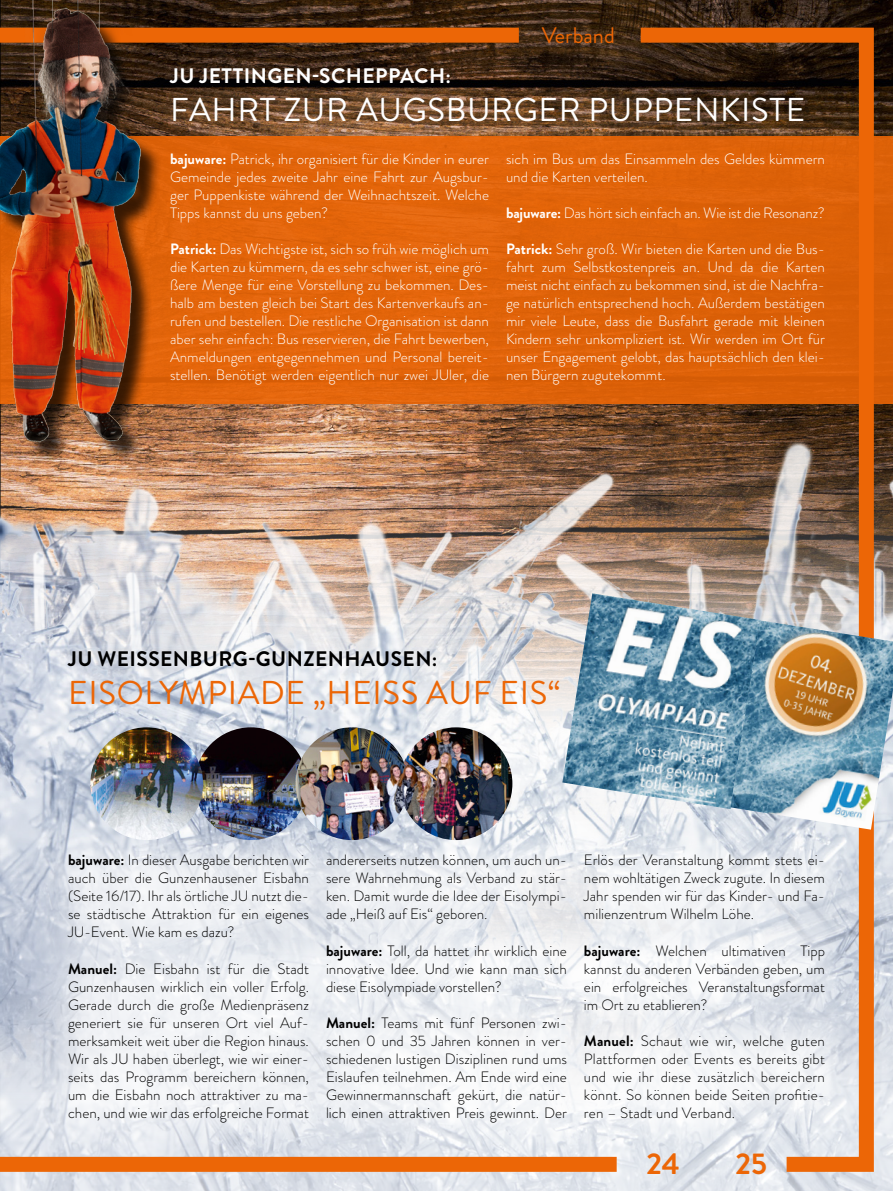
<style>
.page{position:relative;width:893px;height:1191px;background:#fff}
.page>*{position:absolute;margin:0;border:0;box-sizing:border-box;transform-origin:0 0}
.t1{font:33px "Brandon Grotesque";letter-spacing:.02em;color:#fff}
.t2{font:33px "Brandon Grotesque";letter-spacing:.02em;color:#ec6606}
.t3{font:700 30px "Brandon Grotesque";color:#ec6606}
.t4{font:22.5px "Brandon Grotesque";color:#ec6606}
.t5{font:700 21px "Brandon Grotesque";letter-spacing:.02em;color:#000}
.t6{font:700 21px "Brandon Grotesque";letter-spacing:.02em;color:#fff}
.t7{font:300 15px/18px "Brandon Grotesque";color:#000;text-align:justify}
.t8{font:300 15px/18px "Brandon Grotesque";color:#fff;text-align:justify}
.s1{font-weight:700}
</style>
<div class="page">
<img style="left:230px;top:0;width:663px;height:429px">
<svg style="left:0;top:829px;width:893px;height:362px;background:#dce1e9"></svg>
<div style="left:0;top:136px;width:893px;height:268px;background:#de6209"></div>
<img style="left:0;top:391px;width:626px;height:788px">
<svg style="left:626px;top:20px;width:255px;height:1159px"></svg>
<div style="left:0;top:28px;width:519px;height:15px;background:#ec6606"></div>
<div style="left:0;top:0;width:162px;height:463px;background:#000;opacity:.75"></div>
<img style="left:0;top:0;width:230px;height:447px">
<div style="left:163px;top:145px;width:669px;height:246px;background:#e16309"></div>
<img style="left:562px;top:593px;width:198px;height:216px">
<img style="left:730px;top:620px;width:163px;height:209px">
<h3 class="t6" style="left:170px;top:61px;width:282px">JU Jettingen-Scheppach:</h3>
<h3 class="t4" style="left:542px;top:20px;width:75px">VERBAND</h3>
<h1 class="t1" style="left:170px;top:86px;width:254px">FAHRT ZUR AUGSB</h1>
<h1 class="t1" style="left:467px;top:86px;width:340px">URGER PUPPENKISTE</h1>
<p class="t8" style="left:170px;top:149px;width:320px"><span class="s1">bajuware:</span> Patrick, ihr organisiert für die Kinder in eurer Gemeinde jedes zweite Jahr eine Fahrt zur Augsbur&shy;ger Puppenkiste während der Weihnachtszeit. Welche Tipps kannst du uns geben?</p>
<p class="t8" style="left:170px;top:239px;width:320px"><span class="s1">Patrick:</span> Das Wichtigste ist, sich so früh wie möglich um die Karten zu kümmern, da es sehr schwer ist, eine grö&shy;ßere Menge für eine Vorstellung zu bekommen. Des&shy;halb am besten gleich bei Start des Kartenverkaufs an&shy;rufen und bestellen. Die restliche Organisation ist dann aber sehr einfach: Bus reservieren, die Fahrt bewerben, Anmeldungen entgegennehmen und Personal bereit&shy;stellen. Benötigt werden eigentlich nur zwei JUler, die</p>
<p class="t8" style="left:506px;top:149px;width:320px">sich im Bus um das Einsammeln des Geldes kümmern und die Karten verteilen.</p>
<p class="t8" style="left:506px;top:203px;width:320px"><span class="s1">bajuware:</span> Das hört sich einfach an. Wie ist die Resonanz?</p>
<p class="t8" style="left:506px;top:239px;width:320px"><span class="s1">Patrick:</span> Sehr groß. Wir bieten die Karten und die Bus&shy;fahrt zum Selbstkostenpreis an. Und da die Karten meist nicht einfach zu bekommen sind, ist die Nachfra&shy;ge natürlich entsprechend hoch. Außerdem bestätigen mir viele Leute, dass die Busfahrt gerade mit kleinen Kindern sehr unkompliziert ist. Wir werden im Ort für unser Engagement gelobt, das hauptsächlich den klei&shy;nen Bürgern zugutekommt.</p>
<h3 class="t5" style="left:68px;top:643px;width:371px">JU WeiSSenburg-Gu nzenhausen:</h3>
<h1 class="t2" style="left:68px;top:669px;width:494px">EISOLYMPIADE „H EISS AUF EIS“</h1>
<p class="t7" style="left:68px;top:851px;width:242px"><span class="s1">bajuware:</span> In dieser Ausgabe berichten wir auch über die Gunzenhausener Eisbahn (Seite 16/17). Ihr als örtliche JU nutzt die&shy;se städtische Attraktion für ein eigenes JU-Event. Wie kam es dazu?</p>
<p class="t7" style="left:68px;top:959px;width:242px"><span class="s1">Manuel:</span> Die Eisbahn ist für die Stadt Gunzenhausen wirklich ein voller Erfolg.<br>Gerade durch die große Medienpräsenz generiert sie für unseren Ort viel Auf&shy;merksamkeit weit über die Region hinaus.<br>Wir als JU haben überlegt, wie wir einer&shy;seits das Programm bereichern können, um die Eisbahn noch attraktiver zu ma&shy;chen, und wie wir das erfolgreiche Format</p>
<p class="t7" style="left:326px;top:851px;width:242px">andererseits nutzen können, um auch un&shy;sere Wahrnehmung als Verband zu stär&shy;ken. Damit wurde die Idee der Eisolympi&shy;ade „Heiß auf Eis“ geboren.</p>
<p class="t7" style="left:326px;top:941px;width:242px"><span class="s1">bajuware:</span> Toll, da hattet ihr wirklich eine innovative Idee. Und wie kann man sich diese Eisolympiade vorstellen?</p>
<p class="t7" style="left:326px;top:1013px;width:242px"><span class="s1">Manuel:</span> Teams mit fünf Personen zwi&shy;schen 0 und 35 Jahren können in ver&shy;schiedenen lustigen Disziplinen rund ums Eislaufen teilnehmen. Am Ende wird eine Gewinnermannschaft gekürt, die natür&shy;lich einen attraktiven Preis gewinnt. Der</p>
<p class="t7" style="left:584px;top:851px;width:242px">Erlös der Veranstaltung kommt stets ei&shy;nem wohltätigen Zweck zugute. In diesem Jahr spenden wir für das Kinder- und Fa&shy;milienzentrum Wilhelm Löhe.</p>
<p class="t7" style="left:584px;top:941px;width:242px"><span class="s1">bajuware:</span> Welchen ultimativen Tipp kannst du anderen Verbänden geben, um ein erfolgreiches Veranstaltungsformat im Ort zu etablieren?</p>
<p class="t7" style="left:584px;top:1031px;width:242px"><span class="s1">Manuel:</span> Schaut wie wir, welche guten Plattformen oder Events es bereits gibt und wie ihr diese zusätzlich bereichern könnt. So können beide Seiten profitie&shy;ren – Stadt und Verband.</p>
<h2 class="t3" style="left:646px;top:1142px;width:35px">24</h2>
<h2 class="t3" style="left:736px;top:1142px;width:33px">25</h2>
</div>
